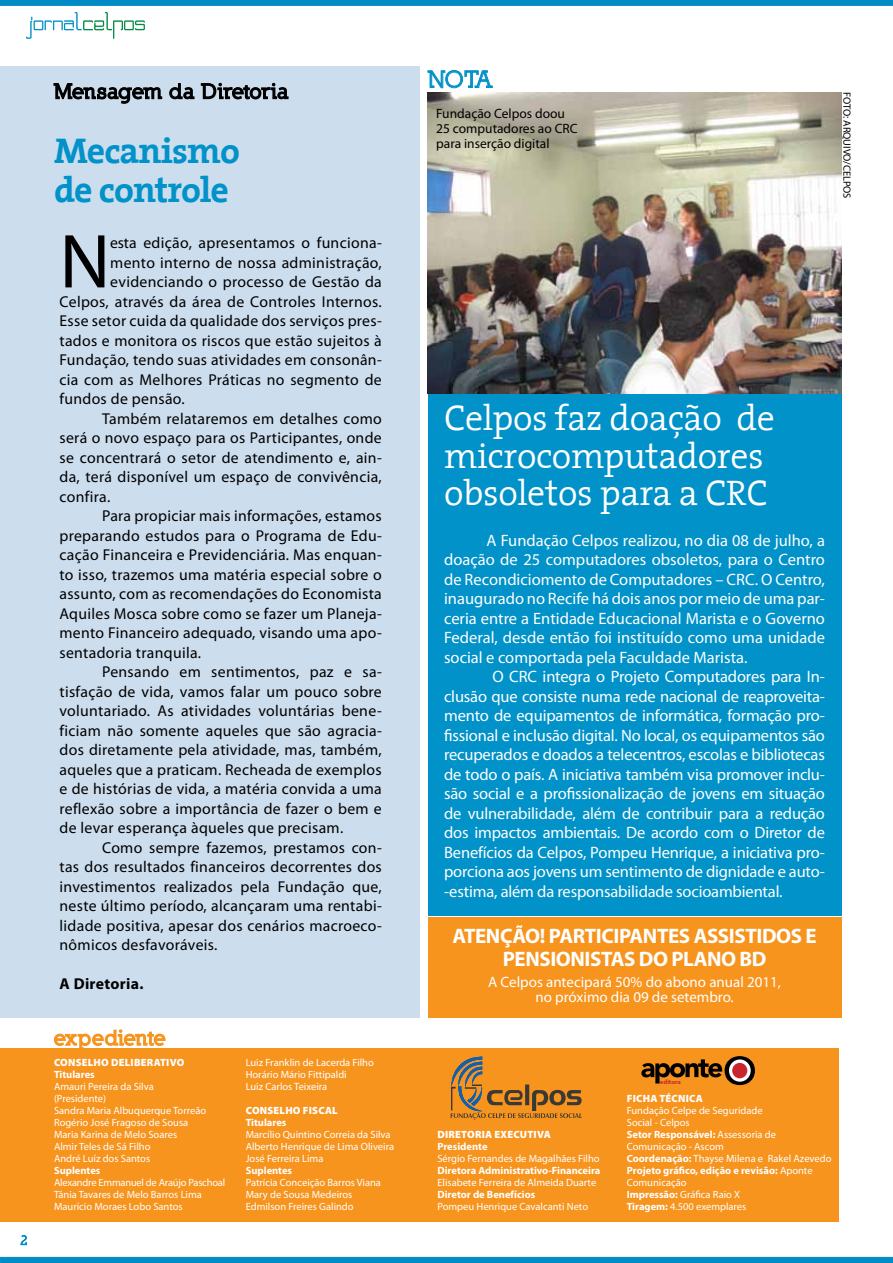
<style>
.page{position:relative;width:893px;height:1263px;background:#fff}
.page>*{position:absolute;margin:0;border:0;box-sizing:border-box;transform-origin:0 0}
.t1{font:77.1px "Myriad Pro";color:#000}
.t2{font:300 36px/37.5px "The Serif";letter-spacing:-.01em;color:#fff}
.t3{font:700 36px/39px "The Serif";letter-spacing:-.025em;color:#0092c8}
.t4{font:700 24px "Nilland";color:#0092c8}
.t5{font:700 21px/22.5px "Myriad Pro";letter-spacing:-.02em;color:#fff;text-align:center}
.t6{font:16.5px/19.5px "Myriad Pro";letter-spacing:-.01em;color:#fff;text-align:justify}
.t7{font:15.75px "Myriad Pro";letter-spacing:.02em;color:#000}
.t8{font:700 15.75px "Myriad Pro";letter-spacing:.02em;color:#000}
.t9{font:15px/15px "Myriad Pro";color:#fff;text-align:center}
.t10{font:13.5px/15px "Myriad Pro";color:#000}
.t11{font:13.5px "Nilland";color:#008bc4}
.t12{font:10.5px/12px "Myriad Pro";color:#fff}
.t13{font:700 10.5px "Myriad Pro";color:#fff}
.t14{font:900 10.5px "Myriad Pro";letter-spacing:.02em;color:#fff}
.t15{font:10.5px "Myriad Pro";letter-spacing:-.01em;color:#000}
.t16{font:900 6.15px "Show Black S Si";color:#c9252c}
.s1{font-weight:700}
</style>
<div class="page">
<svg style="left:0;top:0;width:893px;height:6px;background:#028cc4"></svg>
<svg style="left:26px;top:12px;width:119px;height:27px"></svg>
<svg style="left:20px;top:1235px;width:7px;height:10px"></svg>
<svg style="left:0;top:1257px;width:893px;height:6px;background:#018bc4"></svg>
<div style="left:428px;top:394px;width:413px;height:522px;background:#0092c8"></div>
<div style="left:428px;top:917px;width:413px;height:101px;background:#f7941e"></div>
<div style="left:0;top:67px;width:419px;height:951px;background:#cde"></div>
<div style="left:0;top:1048px;width:839px;height:174px;background:#f7941e"></div>
<svg style="left:53px;top:82px;width:236px;height:22px"></svg>
<svg style="left:53px;top:1029px;width:113px;height:19px"></svg>
<svg style="left:427px;top:70px;width:66px;height:19px"></svg>
<svg style="left:641px;top:1056px;width:114px;height:29px"></svg>
<svg style="left:729px;top:1059px;width:22px;height:23px"></svg>
<div style="left:732px;top:1063px;width:15px;height:15px;background:#c9252c;border-radius:50%"></div>
<svg style="left:451px;top:1056px;width:131px;height:63px"></svg>
<img style="left:428px;top:92px;width:413px;height:302px">
<h2 class="t3" style="left:54px;top:130px;width:187px">Mecanismo de controle</h2>
<h1 class="t1" style="left:60px;top:214px;width:52px">N</h1>
<p class="t7" style="left:110px;top:233px;width:273px">esta edição, apresentamos o funciona-</p>
<p class="t7" style="left:110px;top:253px;width:273px">mento interno de nossa administração,</p>
<p class="t7" style="left:110px;top:272px;width:273px">evidenciando o processo de Gestão da</p>
<p class="t7" style="left:60px;top:292px;width:324px">Celpos, através da área de Controles Internos.</p>
<p class="t7" style="left:60px;top:311px;width:324px">Esse setor cuida da qualidade dos serviços pres-</p>
<p class="t7" style="left:60px;top:331px;width:324px">tados e monitora os riscos que estão sujeitos à</p>
<p class="t7" style="left:60px;top:350px;width:324px">Fundação, tendo suas atividades em consonân-</p>
<p class="t7" style="left:60px;top:370px;width:324px">cia com as Melhores Práticas no segmento de</p>
<p class="t7" style="left:60px;top:389px;width:127px">fundos de pensão.</p>
<p class="t7" style="left:102px;top:409px;width:281px">Também relataremos em detalhes como</p>
<p class="t7" style="left:60px;top:428px;width:324px">será o novo espaço para os Participantes, onde</p>
<p class="t7" style="left:60px;top:448px;width:324px">se concentrará o setor de atendimento e, ain-</p>
<p class="t7" style="left:60px;top:467px;width:324px">da, terá disponível um espaço de convivência,</p>
<p class="t7" style="left:60px;top:487px;width:52px">confira.</p>
<p class="t7" style="left:102px;top:506px;width:281px">Para propiciar mais informações, estamos</p>
<p class="t7" style="left:60px;top:526px;width:324px">preparando estudos para o Programa de Edu-</p>
<p class="t7" style="left:60px;top:545px;width:324px">cação Financeira e Previdenciária. Mas enquan-</p>
<p class="t7" style="left:60px;top:565px;width:324px">to isso, trazemos uma matéria especial sobre o</p>
<p class="t7" style="left:60px;top:584px;width:324px">assunto, com as recomendações do Economista</p>
<p class="t7" style="left:60px;top:604px;width:324px">Aquiles Mosca sobre como se fazer um Planeja-</p>
<p class="t7" style="left:60px;top:623px;width:324px">mento Financeiro adequado, visando uma apo-</p>
<p class="t7" style="left:60px;top:643px;width:143px">sentadoria tranquila.</p>
<p class="t7" style="left:102px;top:662px;width:281px">Pensando em sentimentos, paz e sa-</p>
<p class="t7" style="left:60px;top:682px;width:324px">tisfação de vida, vamos falar um pouco sobre</p>
<p class="t7" style="left:60px;top:701px;width:324px">voluntariado. As atividades voluntárias bene-</p>
<p class="t7" style="left:60px;top:721px;width:324px">ficiam não somente aqueles que são agracia-</p>
<p class="t7" style="left:60px;top:740px;width:324px">dos diretamente pela atividade, mas, também,</p>
<p class="t7" style="left:60px;top:760px;width:324px">aqueles que a praticam. Recheada de exemplos</p>
<p class="t7" style="left:60px;top:779px;width:324px">e de histórias de vida, a matéria convida a uma</p>
<p class="t7" style="left:60px;top:799px;width:324px">reflexão sobre a importância de fazer o bem e</p>
<p class="t7" style="left:60px;top:818px;width:285px">de levar esperança àqueles que precisam.</p>
<p class="t7" style="left:102px;top:838px;width:281px">Como sempre fazemos, prestamos con-</p>
<p class="t7" style="left:60px;top:857px;width:324px">tas dos resultados financeiros decorrentes dos</p>
<p class="t7" style="left:60px;top:877px;width:324px">investimentos realizados pela Fundação que,</p>
<p class="t7" style="left:60px;top:896px;width:324px">neste último período, alcançaram uma rentabi-</p>
<p class="t7" style="left:60px;top:916px;width:324px">lidade positiva, apesar dos cenários macroeco-</p>
<p class="t7" style="left:60px;top:935px;width:160px">nômicos desfavoráveis.</p>
<p class="t8" style="left:60px;top:974px;width:85px">A Diretoria.</p>
<p class="t11" style="left:20px;top:1232px;width:9px">2</p>
<p class="t14" style="left:54px;top:1055px;width:132px">CONSELHO DELIBERATIVO</p>
<p class="t13" style="left:54px;top:1067px;width:42px">Titulares</p>
<p class="t12" style="left:54px;top:1080px;width:154px">Amauri Pereira da Silva (Presidente)<br>Sandra Maria Albuquerque Torreão<br>Rogério José Fragoso de Sousa<br>Maria Karina de Melo Soares<br>Almir Teles de Sá Filho<br>André Luíz dos Santos</p>
<p class="t13" style="left:54px;top:1163px;width:48px">Suplentes</p>
<p class="t12" style="left:54px;top:1176px;width:173px">Alexandre Emmanuel de Araújo Paschoal<br>Tânia Tavares de Melo Barros Lima<br>Maurício Moraes Lobo Santos</p>
<p class="t12" style="left:246px;top:1056px;width:130px">Luiz Franklin de Lacerda Filho<br>Horário Mário Fittipaldi<br>Luiz Carlos Teixeira</p>
<p class="t14" style="left:246px;top:1103px;width:94px">CONSELHO FISCAL</p>
<p class="t13" style="left:246px;top:1115px;width:42px">Titulares</p>
<p class="t12" style="left:246px;top:1128px;width:150px">Marcílio Quintino Correia da Silva<br>Alberto Henrique de Lima Oliveira<br>José Ferreira Lima</p>
<p class="t13" style="left:246px;top:1163px;width:48px">Suplentes</p>
<p class="t12" style="left:246px;top:1176px;width:137px">Patrícia Conceição Barros Viana<br>Mary de Sousa Medeiros<br>Edmilson Freires Galindo</p>
<h3 class="t4" style="left:428px;top:65px;width:65px">NOTA</h3>
<p class="t10" style="left:436px;top:106px;width:143px">Fundação Celpos doou<br>25 computadores ao CRC para inserção digital</p>
<p class="t15" style="left:853px;top:92px;width:108px;rotate:90deg">FOTO: ARQUIVO/CELPOS</p>
<h2 class="t2" style="left:444px;top:398px;width:332px">Celpos faz doação de microcomputadores obsoletos para a CRC</h2>
<p class="t6" style="left:444px;top:530px;width:382px;text-indent:43px">A Fundação Celpos realizou, no dia 08 de julho, a doação de 25 computadores obsoletos, para o Centro de Recondiciomento de Computadores – CRC. O Centro, inaugurado no Recife há dois anos por meio de uma par&shy;ceria entre a Entidade Educacional Marista e o Governo Federal, desde então foi instituído como uma unidade social e comportada pela Faculdade Marista.</p>
<p class="t6" style="left:444px;top:666px;width:382px;text-indent:48px">O CRC integra o Projeto Computadores para In&shy;clusão que consiste numa rede nacional de reaproveita&shy;mento de equipamentos de informática, formação pro&shy;fissional e inclusão digital. No local, os equipamentos são recuperados e doados a telecentros, escolas e bibliotecas de todo o país. A iniciativa também visa promover inclu&shy;são social e a profissionalização de jovens em situação de vulnerabilidade, além de contribuir para a redução dos impactos ambientais. De acordo com o Diretor de Benefícios da Celpos, Pompeu Henrique, a iniciativa pro&shy;porciona aos jovens um sentimento de dignidade e auto--estima, além da responsabilidade socioambiental.</p>
<h3 class="t5" style="left:452px;top:924px;width:366px">ATENÇÃO! PARTICIPANTES ASSISTIDOS E<br>PENSIONISTAS DO PLANO BD</h3>
<p class="t9" style="left:488px;top:974px;width:294px">A Celpos antecipará 50% do abono anual 2011, no próximo dia 09 de setembro.</p>
<p class="t14" style="left:437px;top:1127px;width:115px">DIRETORIA EXECUTIVA</p>
<p class="t13" style="left:437px;top:1139px;width:52px">Presidente</p>
<p class="t12" style="left:437px;top:1152px;width:164px">Sérgio Fernandes de Magalhães Filho</p>
<p class="t13" style="left:437px;top:1163px;width:165px">Diretora Administrativo-Financeira</p>
<p class="t12" style="left:437px;top:1176px;width:160px">Elisabete Ferreira de Almeida Duarte</p>
<p class="t13" style="left:437px;top:1187px;width:99px">Diretor de Benefícios</p>
<p class="t12" style="left:437px;top:1200px;width:152px">Pompeu Henrique Cavalcanti Neto</p>
<p class="t16" style="left:660px;top:1077px;width:22px">editora</p>
<p class="t14" style="left:627px;top:1091px;width:77px">FICHA TÉCNICA</p>
<p class="t12" style="left:627px;top:1104px;width:206px">Fundação Celpe de Seguridade<br>Social - Celpos<br><span class="s1">Setor Responsável:</span> Assessoria de<br>Comunicação - Ascom<br><span class="s1">Coordenação:</span> Thayse Milena e Rakel Azevedo<br><span class="s1">Projeto gráfico, edição e revisão:</span> Aponte<br>Comunicação<br><span class="s1">Impressão:</span> Gráfica Raio X<br><span class="s1">Tiragem:</span> 4.500 exemplares</p>
</div>
